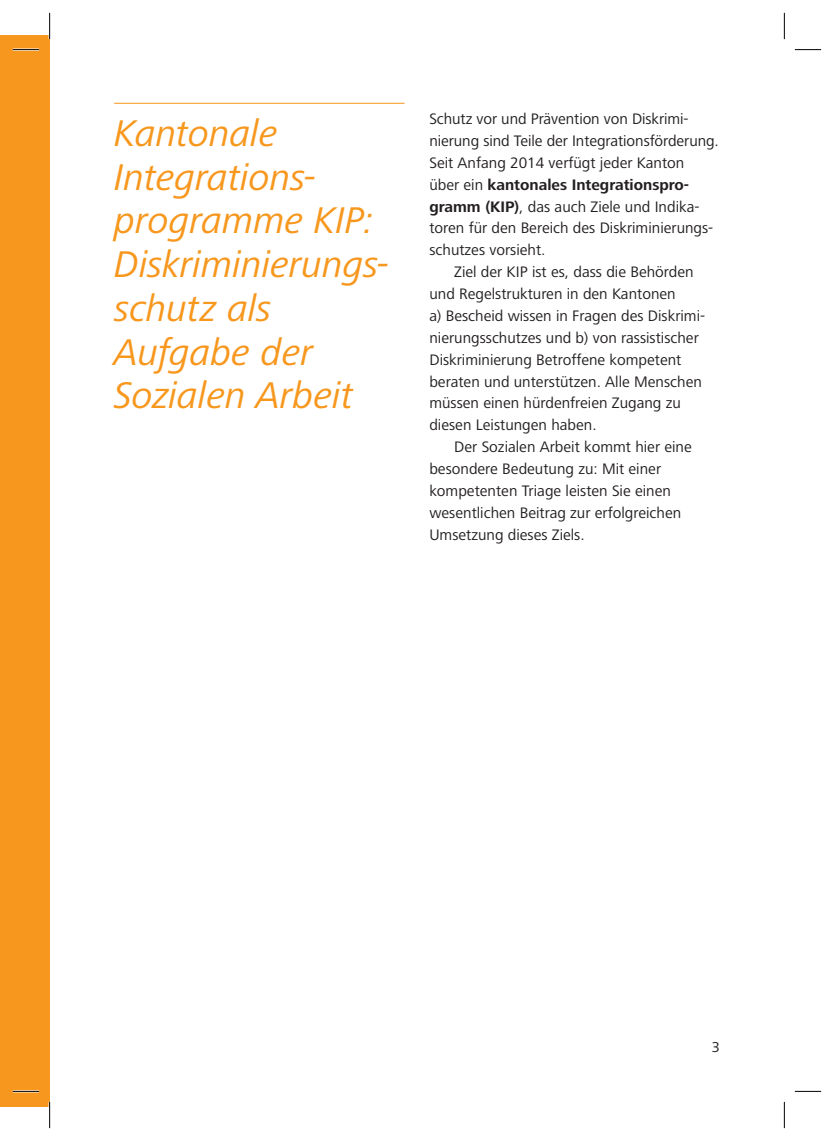
<style>
.page{position:relative;width:834px;height:1141px;background:#fff}
.page>*{position:absolute;margin:0;border:0;box-sizing:border-box;transform-origin:0 0}
.t1{font:italic 38.5px/43.8px "Frutiger Next LT";letter-spacing:-.005em;color:#f7971d}
.t2{font:15.75px "Frutiger Next LT";color:#231f20}
.t3{font:700 15.75px "Frutiger Next LT";color:#231f20}
.t4{font:14.88px "Frutiger Next LT";color:#231f20}
.s1{font-weight:400}
.s2{font-weight:700}
</style>
<div class="page">
<div style="left:0;top:35px;width:50px;height:1071px;background:#f7971d"></div>
<hr style="left:114px;top:103px;width:290px;height:1px;background:#f7971d">
<hr style="left:13px;top:49px;width:26px;height:2px;background:#fff">
<hr style="left:13px;top:1090px;width:26px;height:2px;background:#fff">
<svg style="left:13px;top:49px;width:26px;height:1px"></svg>
<svg style="left:794px;top:49px;width:27px;height:1px"></svg>
<svg style="left:13px;top:1091px;width:26px;height:1px"></svg>
<svg style="left:794px;top:1091px;width:27px;height:1px"></svg>
<svg style="left:49px;top:13px;width:1px;height:26px"></svg>
<svg style="left:49px;top:1102px;width:1px;height:26px"></svg>
<svg style="left:783px;top:13px;width:1px;height:26px"></svg>
<svg style="left:783px;top:1102px;width:1px;height:26px"></svg>
<h1 class="t1" style="left:114px;top:111px;width:276px">Kantonale<br>Integrations&shy;programme KIP:<br>Diskriminierungs&shy;schutz als<br>Aufgabe der<br>Sozialen Arbeit</h1>
<p class="t2" style="left:429px;top:110px;width:261px">Schutz vor und Prävention von Diskrimi-</p>
<p class="t2" style="left:429px;top:132px;width:291px">nierung sind Teile der Integrationsförderung.</p>
<p class="t2" style="left:429px;top:154px;width:256px">Seit Anfang 2014 verfügt jeder Kanton</p>
<p class="t3" style="left:429px;top:176px;width:261px"><span class="s1">über ein</span> kantonales Integrationspro-</p>
<p class="t2" style="left:429px;top:198px;width:271px"><span class="s2">gramm (KIP)</span>, das auch Ziele und Indika-</p>
<p class="t2" style="left:429px;top:219px;width:285px">toren für den Bereich des Diskriminierungs-</p>
<p class="t2" style="left:429px;top:241px;width:118px">schutzes vorsieht.</p>
<p class="t2" style="left:454px;top:263px;width:241px">Ziel der KIP ist es, dass die Behörden</p>
<p class="t2" style="left:429px;top:285px;width:248px">und Regelstrukturen in den Kantonen</p>
<p class="t2" style="left:429px;top:307px;width:277px">a) Bescheid wissen in Fragen des Diskrimi-</p>
<p class="t2" style="left:429px;top:329px;width:271px">nierungsschutzes und b) von rassistischer</p>
<p class="t2" style="left:429px;top:351px;width:253px">Diskriminierung Betroffene kompetent</p>
<p class="t2" style="left:429px;top:373px;width:274px">beraten und unterstützen. Alle Menschen</p>
<p class="t2" style="left:429px;top:394px;width:253px">müssen einen hürdenfreien Zugang zu</p>
<p class="t2" style="left:429px;top:416px;width:169px">diesen Leistungen haben.</p>
<p class="t2" style="left:454px;top:438px;width:239px">Der Sozialen Arbeit kommt hier eine</p>
<p class="t2" style="left:429px;top:460px;width:233px">besondere Bedeutung zu: Mit einer</p>
<p class="t2" style="left:429px;top:482px;width:243px">kompetenten Triage leisten Sie einen</p>
<p class="t2" style="left:429px;top:504px;width:253px">wesentlichen Beitrag zur erfolgreichen</p>
<p class="t2" style="left:429px;top:526px;width:157px">Umsetzung dieses Ziels.</p>
<p class="t4" style="left:711px;top:1038px;width:10px">3</p>
</div>
